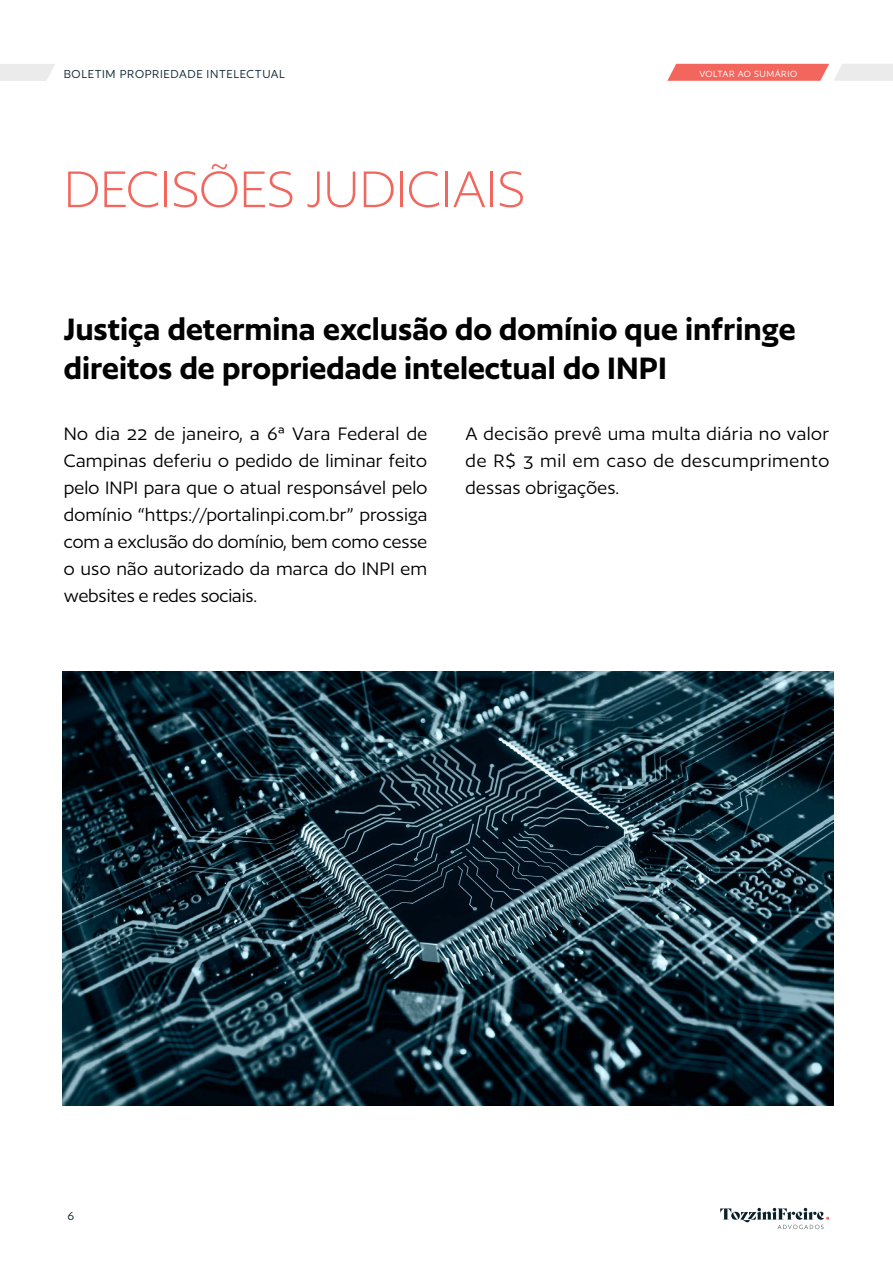
<style>
.page{position:relative;width:893px;height:1263px;background:#fff}
.page>*{position:absolute;margin:0;border:0;box-sizing:border-box;transform-origin:0 0}
.t1{font:300 60px "Author";color:#f2665e}
.t2{font:600 36px/39px "Author";color:#000}
.t3{font:21px/27px "Author";letter-spacing:.01em;color:#000;text-align:justify}
.t4{font:13.5px "Author";letter-spacing:.05em;color:#0b2430}
.t5{font:10.5px "Author";letter-spacing:.05em;color:#fff}
</style>
<div class="page">
<svg style="left:720px;top:1208px;width:109px;height:21px"></svg>
<svg style="left:0;top:64px;width:55px;height:17px"></svg>
<svg style="left:667px;top:64px;width:226px;height:17px;background:#f1938e"></svg>
<img style="left:63px;top:672px;width:771px;height:434px">
<p class="t4" style="left:64px;top:67px;width:223px">BOLETIM PROPRIEDADE INTELECTUAL</p>
<h1 class="t1" style="left:64px;top:159px;width:463px">DECISÕES JUDICIAIS</h1>
<p class="t5" style="left:699px;top:68px;width:99px">VOLTAR AO SUMÁRIO</p>
<h2 class="t2" style="left:64px;top:310px;width:733px">Justiça determina exclusão do domínio que infringe direitos de propriedade intelectual do INPI</h2>
<p class="t3" style="left:64px;top:420px;width:365px">No dia 22 de janeiro, a 6ª Vara Federal de Campinas deferiu o pedido de liminar feito pelo INPI para que o atual responsável pelo domínio “https://portalinpi.com.br” prossiga com a exclusão do domínio, bem como cesse o uso não autorizado da marca do INPI em websites e redes sociais.</p>
<p class="t3" style="left:466px;top:420px;width:365px">A decisão prevê uma multa diária no valor de R$ 3 mil em caso de descumprimento dessas obrigações.</p>
<p class="t4" style="left:68px;top:1209px;width:8px">6</p>
</div>
